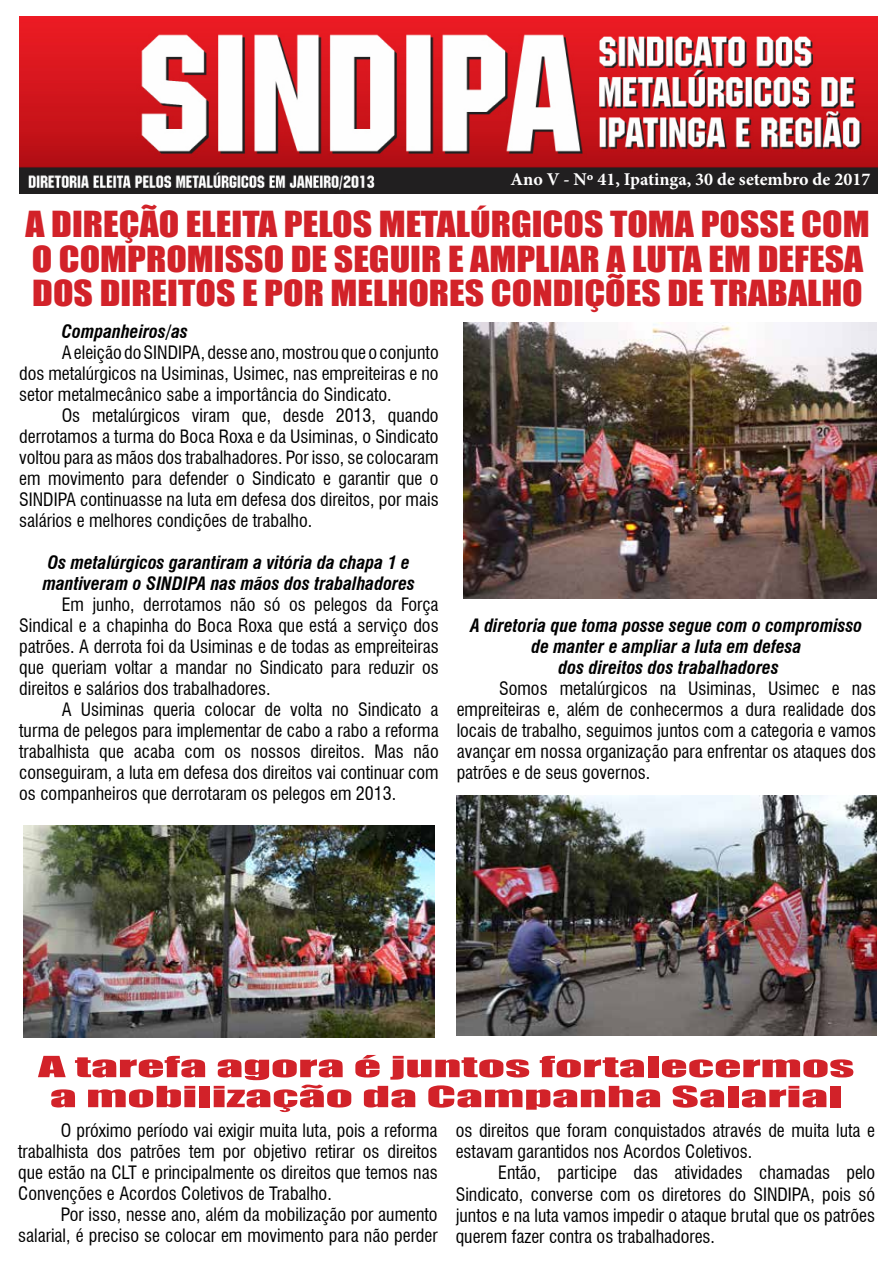
<style>
.page{position:relative;width:893px;height:1263px;background:#fff}
.page>*{position:absolute;margin:0;border:0;box-sizing:border-box;transform-origin:0 0}
.t1{font:33px/34.5px "Impact";color:#d22229;scale:1.14 1}
.t2{font:27px/30px "Impact";color:#d22229;text-align:center;scale:1.98 1}
.t3{font:condensed 18px/21px "Swiss 721 BT";color:#000;text-align:justify}
.t4{font:italic 700 condensed 18px/21px "Swiss 721 BT";color:#000}
.t5{font:700 18px "Minion Pro";color:#fff}
</style>
<div class="page">
<img style="left:19px;top:17px;width:858px;height:176px">
<img style="left:463px;top:323px;width:414px;height:275px">
<img style="left:24px;top:825px;width:410px;height:212px">
<img style="left:457px;top:795px;width:420px;height:241px">
<p class="t5" style="left:511px;top:166px;width:361px">Ano V - Nº 41, Ipatinga, 30 de setembro de 2017</p>
<h1 class="t1" style="left:26px;top:206px;width:742px">A DIREÇÃO ELEITA PELOS METALÚRGICOS TOMA POSSE COM<br>O COMPROMISSO DE SEGUIR E AMPLIAR A LUTA EM DEFESA<br>DOS DIREITOS E POR MELHORES CONDIÇÕES DE TRABALHO</h1>
<p class="t4" style="left:62px;top:321px;width:128px">Companheiros/as</p>
<p class="t3" style="left:19px;top:342px;width:421px;text-indent:43px">A eleição do SINDIPA, desse ano, mostrou que o conjunto dos metalúrgicos na Usiminas, Usimec, nas empreiteiras e no setor metalmecânico sabe a importância do Sindicato.</p>
<p class="t3" style="left:19px;top:405px;width:421px;text-indent:43px">Os metalúrgicos viram que, desde 2013, quando derrotamos a turma do Boca Roxa e da Usiminas, o Sindicato voltou para as mãos dos trabalhadores. Por isso, se colocaram em movimento para defender o Sindicato e garantir que o SINDIPA continuasse na luta em defesa dos direitos, por mais salários e melhores condições de trabalho.</p>
<p class="t4" style="left:43px;top:552px;width:374px">Os metalúrgicos garantiram a vitória da chapa 1 e mantiveram o SINDIPA nas mãos dos trabalhadores</p>
<p class="t3" style="left:19px;top:594px;width:421px;text-indent:43px">Em junho, derrotamos não só os pelegos da Força Sindical e a chapinha do Boca Roxa que está a serviço dos patrões. A derrota foi da Usiminas e de todas as empreiteiras que queriam voltar a mandar no Sindicato para reduzir os direitos e salários dos trabalhadores.</p>
<p class="t3" style="left:19px;top:699px;width:421px;text-indent:43px">A Usiminas queria colocar de volta no Sindicato a turma de pelegos para implementar de cabo a rabo a reforma trabalhista que acaba com os nossos direitos. Mas não conseguiram, a luta em defesa dos direitos vai continuar com os companheiros que derrotaram os pelegos em 2013.</p>
<p class="t4" style="left:470px;top:615px;width:394px;text-align:center">A diretoria que toma posse segue com o compromisso de manter e ampliar a luta em defesa<br>dos direitos dos trabalhadores</p>
<p class="t3" style="left:457px;top:678px;width:421px;text-indent:43px">Somos metalúrgicos na Usiminas, Usimec e nas empreiteiras e, além de conhecermos a dura realidade dos locais de trabalho, seguimos juntos com a categoria e vamos avançar em nossa organização para enfrentar os ataques dos patrões e de seus governos.</p>
<h2 class="t2" style="left:38px;top:1051px;width:414px">A tarefa agora é juntos fortalecermos a mobilização da Campanha Salarial</h2>
<p class="t3" style="left:18px;top:1120px;width:421px;text-indent:43px">O próximo período vai exigir muita luta, pois a reforma trabalhista dos patrões tem por objetivo retirar os direitos que estão na CLT e principalmente os direitos que temos nas Convenções e Acordos Coletivos de Trabalho.</p>
<p class="t3" style="left:18px;top:1204px;width:421px;text-align:right">Por isso, nesse ano, além da mobilização por aumento salarial, é preciso se colocar em movimento para não perder</p>
<p class="t3" style="left:456px;top:1120px;width:421px">os direitos que foram conquistados através de muita luta e estavam garantidos nos Acordos Coletivos.</p>
<p class="t3" style="left:456px;top:1162px;width:421px;text-indent:43px">Então, participe das atividades chamadas pelo Sindicato, converse com os diretores do SINDIPA, pois só juntos e na luta vamos impedir o ataque brutal que os patrões querem fazer contra os trabalhadores.</p>
</div>
